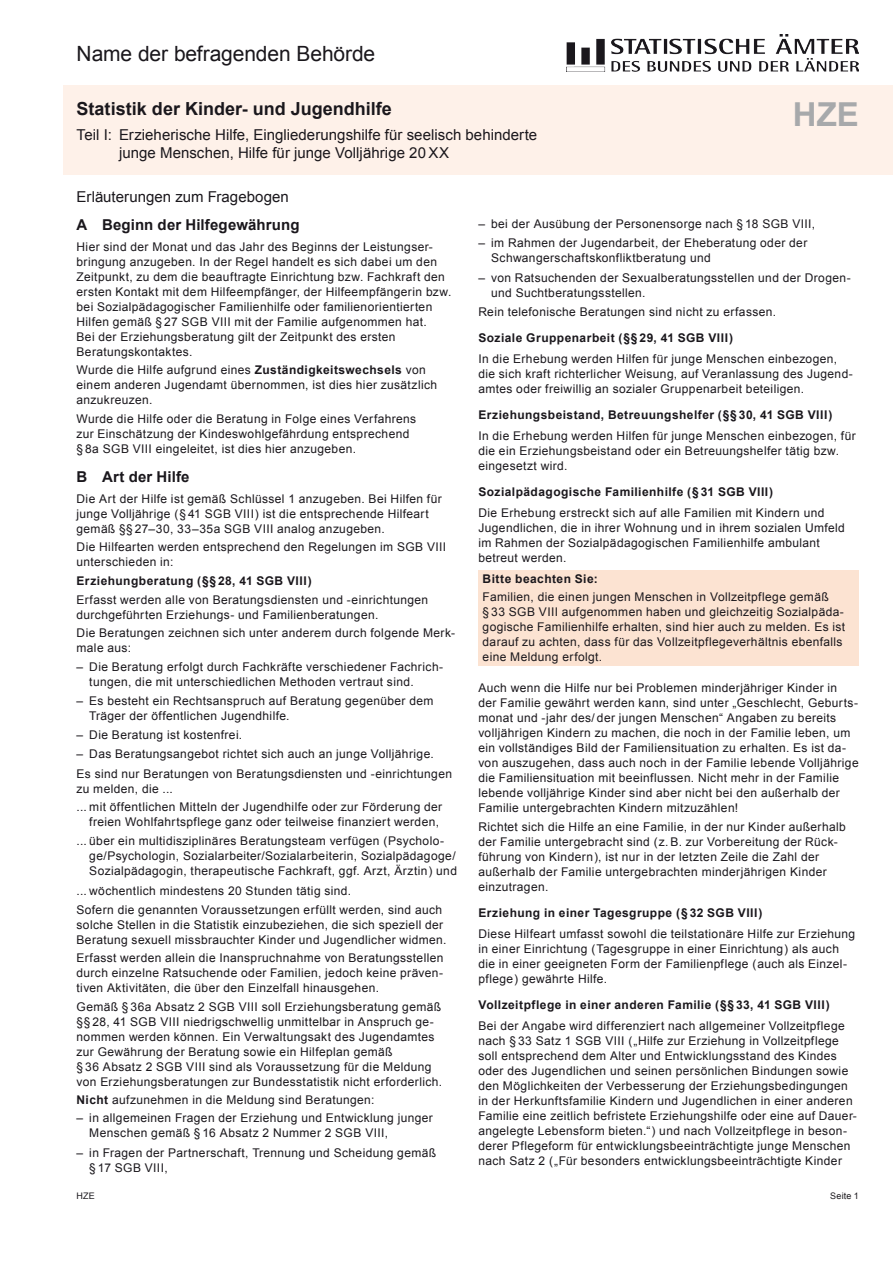
<style>
.page{position:relative;width:893px;height:1263px;background:#fff}
.page>*{position:absolute;margin:0;border:0;box-sizing:border-box;transform-origin:0 0}
.t1{font:700 33px "Arial";color:#a7a9ab}
.t2{font:21px "Arial";letter-spacing:-.005em;color:#1a171c}
.t3{font:700 18px "Arial";color:#1a171c}
.t4{font:15px "Arial";letter-spacing:.005em;color:#1a171c}
.t5{font:700 15px "Arial";letter-spacing:.01em;color:#1a171c}
.t6{font:12px/15px "Arial";letter-spacing:.03em;color:#1a171c}
.t7{font:700 12px "Arial";letter-spacing:.04em;color:#1a171c}
.t8{font:9px "Arial";letter-spacing:.02em;color:#1a171c}
.s1{font-weight:700}
</style>
<div class="page">
<div style="left:64px;top:85px;width:829px;height:90px;background:#fef1e9"></div>
<img style="left:566px;top:34px;width:293px;height:37px">
<div style="left:478px;top:570px;width:381px;height:96px;background:#fce3d2"></div>
<h2 class="t2" style="left:77px;top:40px;width:300px">Name der befragenden Behörde</h2>
<h3 class="t3" style="left:77px;top:97px;width:317px">Statistik der Kinder- und Jugendhilfe</h3>
<p class="t4" style="left:77px;top:124px;width:462px">Teil I: Erzieherische Hilfe, Eingliederungshilfe für seelisch behinderte</p>
<p class="t4" style="left:119px;top:142px;width:332px">junge Menschen, Hilfe für junge Volljährige 20 XX</p>
<p class="t4" style="left:77px;top:187px;width:214px">Erläuterungen zum Fragebogen</p>
<h1 class="t1" style="left:793px;top:93px;width:68px">HZE</h1>
<p class="t5" style="left:77px;top:215px;width:225px">A Beginn der Hilfegewährung</p>
<p class="t6" style="left:77px;top:239px;width:376px">Hier sind der Monat und das Jahr des Beginns der Leistungser&shy;bringung anzugeben. In der Regel handelt es sich dabei um den Zeitpunkt, zu dem die beauftragte Einrichtung bzw. Fachkraft den ersten Kontakt mit dem Hilfeempfänger, der Hilfeempfängerin bzw. bei Sozialpädagogischer Familienhilfe oder familienorientierten Hilfen gemäß § 27 SGB VIII mit der Familie aufgenommen hat.<br>Bei der Erziehungsberatung gilt der Zeitpunkt des ersten Beratungskontaktes.</p>
<p class="t6" style="left:77px;top:363px;width:362px">Wurde die Hilfe aufgrund eines <span class="s1">Zuständigkeitswechsels</span> von einem anderen Jugendamt übernommen, ist dies hier zusätzlich anzukreuzen.</p>
<p class="t6" style="left:77px;top:411px;width:341px">Wurde die Hilfe oder die Beratung in Folge eines Verfahrens zur Einschätzung der Kindeswohlgefährdung entsprechend § 8a SGB VIII eingeleitet, ist dies hier anzugeben.</p>
<p class="t5" style="left:77px;top:467px;width:115px">B Art der Hilfe</p>
<p class="t6" style="left:77px;top:491px;width:367px">Die Art der Hilfe ist gemäß Schlüssel 1 anzugeben. Bei Hilfen für junge Volljährige (§ 41 SGB VIII) ist die entsprechende Hilfeart gemäß §§ 27–30, 33–35a SGB VIII analog anzugeben.</p>
<p class="t6" style="left:77px;top:540px;width:371px">Die Hilfearten werden entsprechend den Regelungen im SGB VIII unterschieden in:</p>
<p class="t7" style="left:77px;top:572px;width:237px">Erziehungberatung (§§ 28, 41 SGB VIII)</p>
<p class="t6" style="left:77px;top:592px;width:353px">Erfasst werden alle von Beratungsdiensten und -einrichtungen durchgeführten Erziehungs- und Familienberatungen.</p>
<p class="t6" style="left:77px;top:626px;width:380px">Die Beratungen zeichnen sich unter anderem durch folgende Merk&shy;male aus:</p>
<p class="t6" style="left:89px;top:659px;width:355px;text-indent:-13px">– Die Beratung erfolgt durch Fachkräfte verschiedener Fachrich&shy;tungen, die mit unterschiedlichen Methoden vertraut sind.</p>
<p class="t6" style="left:89px;top:693px;width:346px;text-indent:-13px">– Es besteht ein Rechtsanspruch auf Beratung gegenüber dem<br>Träger der öffentlichen Jugendhilfe.</p>
<p class="t6" style="left:77px;top:727px;width:167px">– Die Beratung ist kostenfrei.</p>
<p class="t6" style="left:77px;top:745px;width:377px;line-height:19.2px">– Das Beratungsangebot richtet sich auch an junge Volljährige.<br>Es sind nur Beratungen von Beratungsdiensten und -einrichtungen</p>
<p class="t6" style="left:77px;top:779px;width:367px;line-height:18.5px">zu melden, die ...<br>... mit öffentlichen Mitteln der Jugendhilfe oder zur Förderung der</p>
<p class="t6" style="left:77px;top:812px;width:369px;line-height:19.2px;text-indent:13px">freien Wohlfahrtspflege ganz oder teilweise finanziert werden, ... über ein multidisziplinäres Beratungsteam verfügen (Psycholo-</p>
<p class="t6" style="left:89px;top:849px;width:369px">ge/Psychologin, Sozialarbeiter/Sozialarbeiterin, Sozialpädagoge/<br>Sozialpädagogin, therapeutische Fachkraft, ggf. Arzt, Ärztin) und</p>
<p class="t6" style="left:77px;top:881px;width:367px;line-height:19.2px">... wöchentlich mindestens 20 Stunden tätig sind.<br>Sofern die genannten Voraussetzungen erfüllt werden, sind auch</p>
<p class="t6" style="left:77px;top:917px;width:371px">solche Stellen in die Statistik einzubeziehen, die sich speziell der<br>Beratung sexuell missbrauchter Kinder und Jugendlicher widmen.</p>
<p class="t6" style="left:77px;top:951px;width:368px;text-align:justify">Erfasst werden allein die Inanspruchnahme von Beratungsstellen durch einzelne Ratsuchende oder Familien, jedoch keine präven&shy;tiven Aktivitäten, die über den Einzelfall hinausgehen.</p>
<p class="t6" style="left:77px;top:999px;width:367px">Gemäß § 36a Absatz 2 SGB VIII soll Erziehungsberatung gemäß §§ 28, 41 SGB VIII niedrigschwellig unmittelbar in Anspruch ge&shy;nommen werden können. Ein Verwaltungsakt des Jugendamtes zur Gewährung der Beratung sowie ein Hilfeplan gemäß<br>§ 36 Absatz 2 SGB VIII sind als Voraussetzung für die Meldung von Erziehungsberatungen zur Bundesstatistik nicht erforderlich.</p>
<p class="t6" style="left:77px;top:1092px;width:299px"><span class="s1">Nicht</span> aufzunehmen in die Meldung sind Beratungen:</p>
<p class="t6" style="left:89px;top:1111px;width:345px;text-indent:-13px">– in allgemeinen Fragen der Erziehung und Entwicklung junger<br>Menschen gemäß § 16 Absatz 2 Nummer 2 SGB VIII,</p>
<p class="t6" style="left:89px;top:1145px;width:348px;text-indent:-13px">– in Fragen der Partnerschaft, Trennung und Scheidung gemäß § 17 SGB VIII,</p>
<p class="t6" style="left:478px;top:217px;width:338px">– bei der Ausübung der Personensorge nach § 18 SGB VIII,</p>
<p class="t6" style="left:491px;top:236px;width:318px;text-indent:-13px">– im Rahmen der Jugendarbeit, der Eheberatung oder der<br>Schwangerschaftskonfliktberatung und</p>
<p class="t6" style="left:491px;top:270px;width:361px;text-indent:-13px">– von Ratsuchenden der Sexualberatungsstellen und der Drogen&shy;und Suchtberatungsstellen.</p>
<p class="t6" style="left:478px;top:304px;width:299px">Rein telefonische Beratungen sind nicht zu erfassen.</p>
<p class="t7" style="left:478px;top:330px;width:256px">Soziale Gruppenarbeit (§§ 29, 41 SGB VIII)</p>
<p class="t6" style="left:478px;top:351px;width:376px">In die Erhebung werden Hilfen für junge Menschen einbezogen, die sich kraft richterlicher Weisung, auf Veranlassung des Jugend&shy;amtes oder freiwillig an sozialer Gruppenarbeit beteiligen.</p>
<p class="t7" style="left:478px;top:407px;width:355px">Erziehungsbeistand, Betreuungshelfer (§§ 30, 41 SGB VIII)</p>
<p class="t6" style="left:478px;top:428px;width:379px">In die Erhebung werden Hilfen für junge Menschen einbezogen, für die ein Erziehungsbeistand oder ein Betreuungshelfer tätig bzw. eingesetzt wird.</p>
<p class="t7" style="left:478px;top:484px;width:296px">Sozialpädagogische Familienhilfe (§ 31 SGB VIII)</p>
<p class="t6" style="left:478px;top:505px;width:368px">Die Erhebung erstreckt sich auf alle Familien mit Kindern und Jugendlichen, die in ihrer Wohnung und in ihrem sozialen Umfeld im Rahmen der Sozialpädagogischen Familienhilfe ambulant betreut werden.</p>
<p class="t7" style="left:483px;top:571px;width:117px">Bitte beachten Sie:</p>
<p class="t6" style="left:483px;top:590px;width:364px">Familien, die einen jungen Menschen in Vollzeitpflege gemäß<br>§ 33 SGB VIII aufgenommen haben und gleichzeitig Sozialpäda&shy;gogische Familienhilfe erhalten, sind hier auch zu melden. Es ist darauf zu achten, dass für das Vollzeitpflegeverhältnis ebenfalls eine Meldung erfolgt.</p>
<p class="t6" style="left:478px;top:681px;width:382px">Auch wenn die Hilfe nur bei Problemen minderjähriger Kinder in<br>der Familie gewährt werden kann, sind unter „Geschlecht, Geburts&shy;monat und -jahr des/ der jungen Menschen“ Angaben zu bereits volljährigen Kindern zu machen, die noch in der Familie leben, um ein vollständiges Bild der Familiensituation zu erhalten. Es ist da&shy;von auszugehen, dass auch noch in der Familie lebende Volljährige die Familiensituation mit beeinflussen. Nicht mehr in der Familie lebende volljährige Kinder sind aber nicht bei den außerhalb der Familie untergebrachten Kindern mitzuzählen!</p>
<p class="t6" style="left:478px;top:819px;width:369px">Richtet sich die Hilfe an eine Familie, in der nur Kinder außerhalb der Familie untergebracht sind (z.B. zur Vorbereitung der Rück&shy;führung von Kindern), ist nur in der letzten Zeile die Zahl der außerhalb der Familie untergebrachten minderjährigen Kinder einzutragen.</p>
<p class="t7" style="left:478px;top:905px;width:286px">Erziehung in einer Tagesgruppe (§ 32 SGB VIII)</p>
<p class="t6" style="left:478px;top:926px;width:378px">Diese Hilfeart umfasst sowohl die teilstationäre Hilfe zur Erziehung in einer Einrichtung (Tagesgruppe in einer Einrichtung) als auch die in einer geeigneten Form der Familienpflege (auch als Einzel&shy;pflege) gewährte Hilfe.</p>
<p class="t7" style="left:478px;top:997px;width:353px">Vollzeitpflege in einer anderen Familie (§§ 33, 41 SGB VIII)</p>
<p class="t6" style="left:478px;top:1018px;width:380px">Bei der Angabe wird differenziert nach allgemeiner Vollzeitpflege nach § 33 Satz 1 SGB VIII („Hilfe zur Erziehung in Vollzeitpflege soll entsprechend dem Alter und Entwicklungsstand des Kindes oder des Jugendlichen und seinen persönlichen Bindungen sowie den Möglichkeiten der Verbesserung der Erziehungsbedingungen in der Herkunftsfamilie Kindern und Jugendlichen in einer anderen Familie eine zeitlich befristete Erziehungshilfe oder eine auf Dauer&shy;angelegte Lebensform bieten.“) und nach Vollzeitpflege in beson&shy;derer Pflegeform für entwicklungsbeeinträchtigte junge Menschen nach Satz 2 („Für besonders entwicklungsbeeinträchtigte Kinder</p>
<p class="t8" style="left:77px;top:1190px;width:20px">HZE</p>
<p class="t8" style="left:830px;top:1190px;width:30px">Seite 1</p>
</div>
